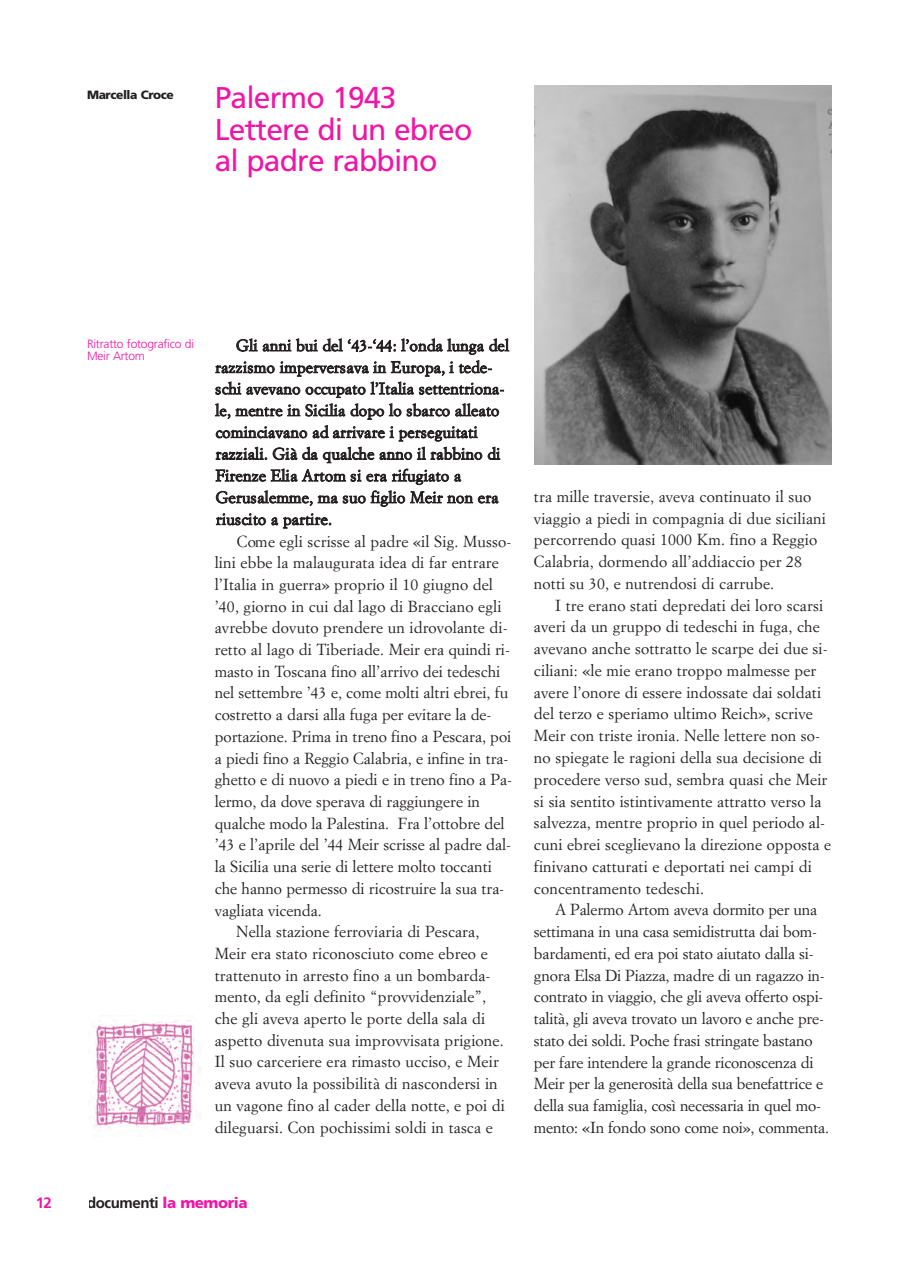
<style>
.page{position:relative;width:897px;height:1266px;background:#fff}
.page>*{position:absolute;margin:0;border:0;box-sizing:border-box;transform-origin:0 0}
.t1{font:30px/31.5px "Frutiger";letter-spacing:-.03em;color:#ef16a7}
.t2{font:15.75px/21.8px "Simoncini Garamond";letter-spacing:.01em;color:#231f20}
.t3{font:15.75px/21.8px "Simoncini Garamond";letter-spacing:-.01em;color:#231f20}
.t4{font:700 15px "Frutiger";letter-spacing:-.03em;color:#231f20}
.t5{font:700 15px "Frutiger";color:#ef16a7}
.t6{font:300 12px/12px "Frutiger";letter-spacing:-.015em;color:#ef16a7}
.t7{font:900 12px "Frutiger";letter-spacing:-.03em;color:#231f20}
.s1{font-weight:900;color:#ef16a7}
</style>
<div class="page">
<img style="left:534px;top:86px;width:297px;height:378px">
<img style="left:93px;top:1020px;width:106px;height:109px">
<p class="t7" style="left:87px;top:90px;width:88px">Marcella Croce</p>
<h1 class="t1" style="left:215px;top:84px;width:259px">Palermo 1943<br>Lettere di un ebreo al padre rabbino</h1>
<p class="t5" style="left:36px;top:1196px;width:18px">12</p>
<p class="t6" style="left:87px;top:339px;width:108px">Ritratto fotografico di<br>Meir Artom</p>
<p class="t2" style="left:215px;top:336px;width:295px;text-indent:21px">Gli anni bui del ‘43-‘44: l’onda lunga del razzismo imperversava in Europa, i tede&shy;schi avevano occupato l’Italia settentriona&shy;le, mentre in Sicilia dopo lo sbarco alleato cominciavano ad arrivare i perseguitati razziali. Già da qualche anno il rabbino di Firenze Elia Artom si era rifugiato a Gerusalemme, ma suo figlio Meir non era riuscito a partire.</p>
<p class="t2" style="left:237px;top:531px;width:276px">Come egli scrisse al padre «il Sig. Musso-</p>
<p class="t2" style="left:215px;top:553px;width:285px">lini ebbe la malaugurata idea di far entrare</p>
<p class="t2" style="left:215px;top:575px;width:280px">l’Italia in guerra» proprio il 10 giugno del</p>
<p class="t2" style="left:215px;top:596px;width:288px">’40, giorno in cui dal lago di Bracciano egli</p>
<p class="t2" style="left:215px;top:618px;width:294px">avrebbe dovuto prendere un idrovolante di-</p>
<p class="t2" style="left:215px;top:640px;width:297px">retto al lago di Tiberiade. Meir era quindi ri-</p>
<p class="t2" style="left:215px;top:661px;width:287px">masto in Toscana fino all’arrivo dei tedeschi</p>
<p class="t2" style="left:215px;top:683px;width:295px">nel settembre ’43 e, come molti altri ebrei, fu</p>
<p class="t2" style="left:215px;top:705px;width:278px">costretto a darsi alla fuga per evitare la de-</p>
<p class="t2" style="left:215px;top:727px;width:298px">portazione. Prima in treno fino a Pescara, poi</p>
<p class="t2" style="left:215px;top:748px;width:295px">a piedi fino a Reggio Calabria, e infine in tra-</p>
<p class="t2" style="left:215px;top:770px;width:299px">ghetto e di nuovo a piedi e in treno fino a Pa-</p>
<p class="t2" style="left:215px;top:792px;width:266px">lermo, da dove sperava di raggiungere in</p>
<p class="t2" style="left:215px;top:813px;width:291px">qualche modo la Palestina. Fra l’ottobre del</p>
<p class="t2" style="left:215px;top:835px;width:298px">’43 e l’aprile del ’44 Meir scrisse al padre dal-</p>
<p class="t2" style="left:215px;top:857px;width:278px">la Sicilia una serie di lettere molto toccanti</p>
<p class="t2" style="left:215px;top:878px;width:291px">che hanno permesso di ricostruire la sua tra-</p>
<p class="t2" style="left:215px;top:900px;width:108px">vagliata vicenda.</p>
<p class="t2" style="left:236px;top:922px;width:245px">Nella stazione ferroviaria di Pescara,</p>
<p class="t2" style="left:215px;top:944px;width:274px">Meir era stato riconosciuto come ebreo e</p>
<p class="t2" style="left:215px;top:965px;width:277px">trattenuto in arresto fino a un bombarda-</p>
<p class="t2" style="left:215px;top:987px;width:273px">mento, da egli definito “provvidenziale”,</p>
<p class="t2" style="left:215px;top:1009px;width:272px">che gli aveva aperto le porte della sala di</p>
<p class="t2" style="left:215px;top:1030px;width:290px">aspetto divenuta sua improvvisata prigione.</p>
<p class="t2" style="left:215px;top:1052px;width:285px">Il suo carceriere era rimasto ucciso, e Meir</p>
<p class="t2" style="left:215px;top:1074px;width:284px">aveva avuto la possibilità di nascondersi in</p>
<p class="t2" style="left:215px;top:1095px;width:291px">un vagone fino al cader della notte, e poi di</p>
<p class="t2" style="left:215px;top:1117px;width:279px">dileguarsi. Con pochissimi soldi in tasca e</p>
<p class="t2" style="left:533px;top:487px;width:293px">tra mille traversie, aveva continuato il suo viaggio a piedi in compagnia di due siciliani percorrendo quasi 1000 Km. fino a Reggio Calabria, dormendo all’addiaccio per 28 notti su 30, e nutrendosi di carrube.</p>
<p class="t2" style="left:533px;top:595px;width:298px;text-indent:21px">I tre erano stati depredati dei loro scarsi averi da un gruppo di tedeschi in fuga, che avevano anche sottratto le scarpe dei due si&shy;ciliani: «le mie erano troppo malmesse per avere l’onore di essere indossate dai soldati del terzo e speriamo ultimo Reich», scrive Meir con triste ironia. Nelle lettere non so&shy;no spiegate le ragioni della sua decisione di procedere verso sud, sembra quasi che Meir si sia sentito istintivamente attratto verso la salvezza, mentre proprio in quel periodo al&shy;cuni ebrei sceglievano la direzione opposta e finivano catturati e deportati nei campi di concentramento tedeschi.</p>
<p class="t3" style="left:533px;top:900px;width:296px;text-indent:21px">A Palermo Artom aveva dormito per una settimana in una casa semidistrutta dai bom&shy;bardamenti, ed era poi stato aiutato dalla si&shy;gnora Elsa Di Piazza, madre di un ragazzo in&shy;contrato in viaggio, che gli aveva offerto ospi&shy;talità, gli aveva trovato un lavoro e anche pre&shy;stato dei soldi. Poche frasi stringate bastano per fare intendere la grande riconoscenza di Meir per la generosità della sua benefattrice e della sua famiglia, così necessaria in quel mo&shy;mento: «In fondo sono come noi», commenta.</p>
<p class="t4" style="left:87px;top:1196px;width:162px">documenti <span class="s1">la memoria</span></p>
</div>
